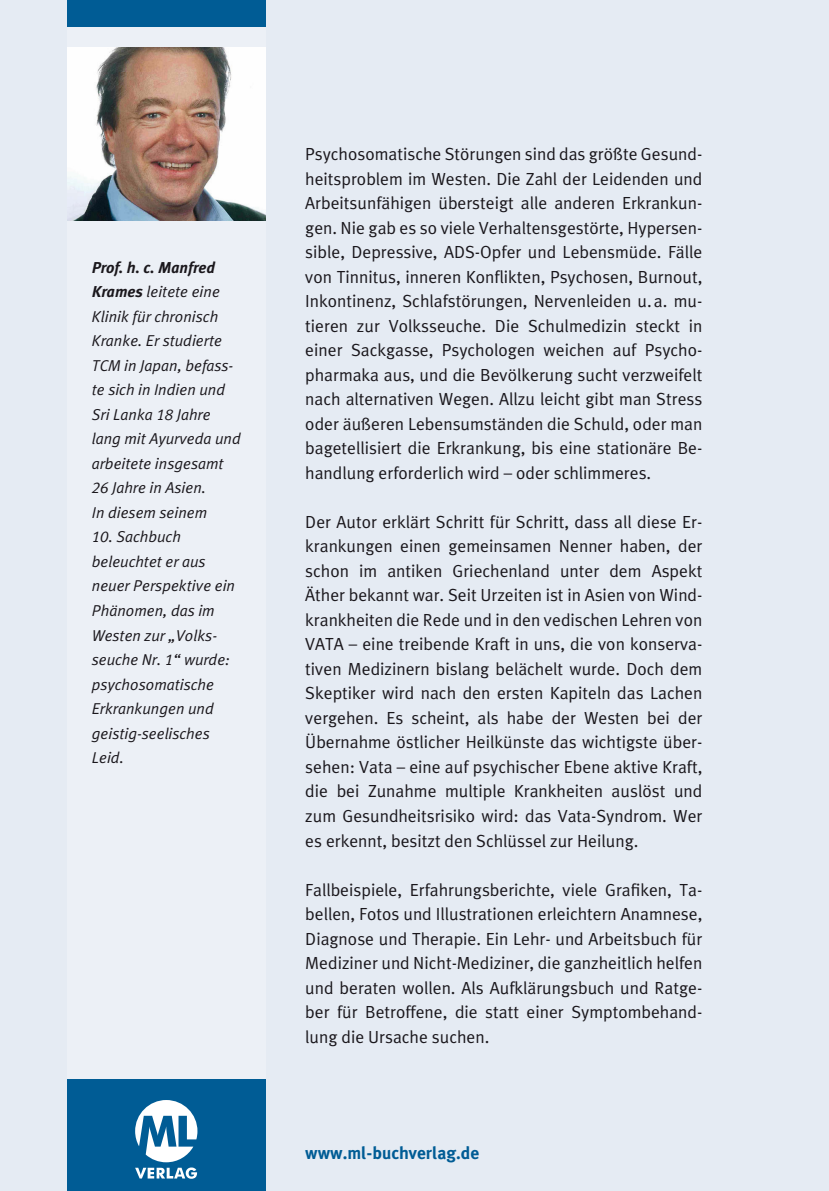
<style>
.page{position:relative;width:829px;height:1191px;background:#fff}
.page>*{position:absolute;margin:0;border:0;box-sizing:border-box;transform-origin:0 0}
.t1{font:17.5px/24.5px "Meta Plus Normal";color:#1a171c;text-align:justify}
.t2{font:700 17.5px "Meta Plus";color:#005c95}
.t3{font:italic 15.75px/24.5px "Meta Plus Normal";color:#1a171c}
.t4{font:italic 700 15.75px "Meta Plus";color:#1a171c}
.s1{font-family:"Meta Plus";font-weight:700}
.s2{font-family:"Meta Plus Normal Caps"}
</style>
<div class="page">
<div style="left:0;top:0;width:828px;height:1191px;background:#e5ebf3"></div>
<div style="left:67px;top:27px;width:198px;height:1052px;background:#ecf0f6"></div>
<img style="left:67px;top:47px;width:198px;height:174px">
<div style="left:67px;top:0;width:198px;height:27px;background:#005c95"></div>
<div style="left:67px;top:1079px;width:198px;height:112px;background:#005c95"></div>
<svg style="left:135px;top:1100px;width:62px;height:78px"></svg>
<p class="t4" style="left:92px;top:258px;width:125px">Prof. h. c. Manfred</p>
<p class="t3" style="left:92px;top:279px;width:150px"><span class="s1">Krames</span> leitete eine<br>Klinik für chronisch<br>Kranke. Er studierte<br>TCM in Japan, befass&shy;te sich in Indien und<br>Sri Lanka <span class="s2">18</span> Jahre lang mit Ayurveda und arbeitete insgesamt<br><span class="s2">26</span> Jahre in Asien.<br>In diesem seinem</p>
<p class="t3" style="left:92px;top:524px;width:145px"><span class="s2">10</span>. Sachbuch beleuchtet er aus neuer Perspektive ein<br>Phänomen, das im<br>Westen zur „Volks&shy;seuche Nr. <span class="s2">1“</span> wurde: psychosomatische<br>Erkrankungen und geistig-seelisches<br>Leid.</p>
<p class="t1" style="left:305px;top:142px;width:398px">Psychosomatische Störungen sind das größte Gesund&shy;heitsproblem im Westen. Die Zahl der Leidenden und Arbeitsunfähigen übersteigt alle anderen Erkrankun&shy;gen. Nie gab es so viele Verhaltensgestörte, Hypersen&shy;sible, Depressive, ADS-Opfer und Lebensmüde. Fälle von Tinnitus, inneren Konflikten, Psychosen, Burnout, Inkontinenz, Schlafstörungen, Nervenleiden u. a. mu&shy;tieren zur Volksseuche. Die Schulmedizin steckt in einer Sackgasse, Psychologen weichen auf Psycho&shy;pharmaka aus, und die Bevölkerung sucht verzweifelt nach alternativen Wegen. Allzu leicht gibt man Stress oder äußeren Lebensumständen die Schuld, oder man bagetellisiert die Erkrankung, bis eine stationäre Be&shy;handlung erforderlich wird – oder schlimmeres.</p>
<p class="t1" style="left:305px;top:509px;width:398px">Der Autor erklärt Schritt für Schritt, dass all diese Er&shy;krankungen einen gemeinsamen Nenner haben, der schon im antiken Griechenland unter dem Aspekt Äther bekannt war. Seit Urzeiten ist in Asien von Wind&shy;krankheiten die Rede und in den vedischen Lehren von VATA – eine treibende Kraft in uns, die von konserva&shy;tiven Medizinern bislang belächelt wurde. Doch dem Skeptiker wird nach den ersten Kapiteln das Lachen vergehen. Es scheint, als habe der Westen bei der Übernahme östlicher Heilkünste das wichtigste über&shy;sehen: Vata – eine auf psychischer Ebene aktive Kraft, die bei Zunahme multiple Krankheiten auslöst und zum Gesundheitsrisiko wird: das Vata-Syndrom. Wer es erkennt, besitzt den Schlüssel zur Heilung.</p>
<p class="t1" style="left:305px;top:877px;width:398px">Fallbeispiele, Erfahrungsberichte, viele Grafiken, Ta&shy;bellen, Fotos und Illustrationen erleichtern Anamnese, Diagnose und Therapie. Ein Lehr- und Arbeitsbuch für Mediziner und Nicht-Mediziner, die ganzheitlich helfen und beraten wollen. Als Aufklärungsbuch und Ratge&shy;ber für Betroffene, die statt einer Symptombehand&shy;lung die Ursache suchen.</p>
<p class="t2" style="left:305px;top:1142px;width:176px">www.ml-buchverlag.de</p>
</div>
